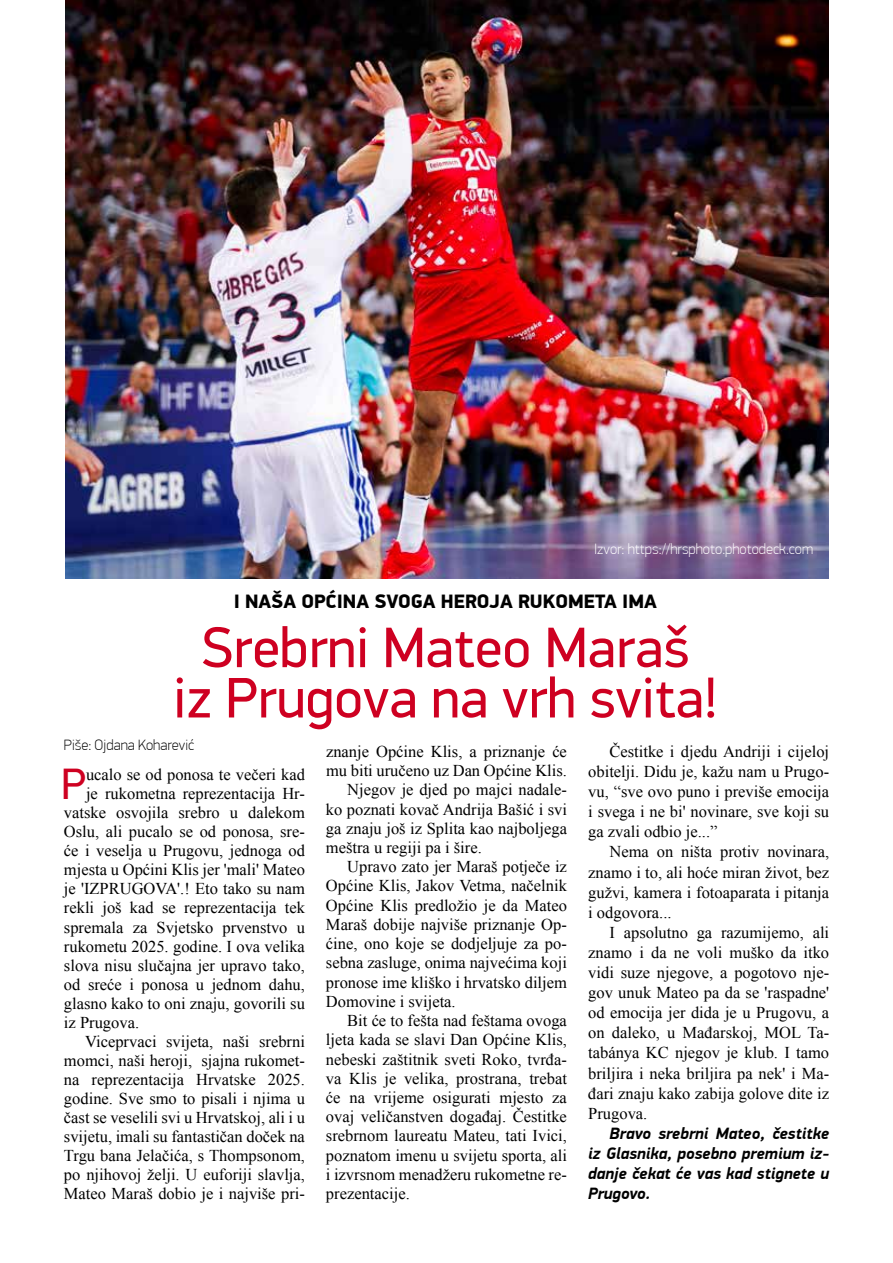
<style>
.page{position:relative;width:893px;height:1263px;background:#fff}
.page>*{position:absolute;margin:0;border:0;box-sizing:border-box;transform-origin:0 0}
.t1{font:57.3px/50.2px "PF Din Display Pro";color:#ce0021;text-align:center}
.t2{font:44.1px "PF Din Display Pro";color:#ce0021}
.t3{font:900 19.5px "PF Din Display Pro";color:#000}
.t4{font:16.5px/20.1px "Times New Roman";color:#000;text-align:justify}
.t5{font:italic 700 16.5px/20.1px "PF Din Display Pro";color:#000;text-align:justify}
.t6{font:100 15px "PF Din Display Pro";color:#fff}
.t7{font:100 15px "PF Din Display Pro";color:#000}
</style>
<div class="page">
<img style="left:65px;top:0;width:763px;height:578px">
<p class="t6" style="left:594px;top:540px;width:221px">Izvor: https://hrsphoto.photodeck.com</p>
<p class="t3" style="left:234px;top:590px;width:425px">I NAŠA OPĆINA SVOGA HEROJA RUKOMETA IMA</p>
<h1 class="t1" style="left:173px;top:623px;width:546px">Srebrni Mateo Maraš<br>iz Prugova na vrh svita!</h1>
<p class="t7" style="left:64px;top:736px;width:132px">Piše: Ojdana Koharević</p>
<p class="t4" style="left:326px;top:741px;width:242px">znanje Općine Klis, a priznanje će</p>
<p class="t4" style="left:326px;top:760px;width:242px">mu biti uručeno uz Dan Općine Klis.</p>
<p class="t4" style="left:347px;top:779px;width:221px">Njegov je djed po majci nadale-</p>
<p class="t4" style="left:326px;top:799px;width:242px">ko poznati kovač Andrija Bašić i svi</p>
<p class="t4" style="left:326px;top:818px;width:242px">ga znaju još iz Splita kao najboljega</p>
<p class="t4" style="left:326px;top:837px;width:157px">meštra u regiji pa i šire.</p>
<p class="t4" style="left:347px;top:856px;width:221px">Upravo zato jer Maraš potječe iz</p>
<p class="t4" style="left:326px;top:876px;width:242px">Općine Klis, Jakov Vetma, načelnik</p>
<p class="t4" style="left:326px;top:895px;width:242px">Općine Klis predložio je da Mateo</p>
<p class="t4" style="left:326px;top:914px;width:242px">Maraš dobije najviše priznanje Op-</p>
<p class="t4" style="left:326px;top:933px;width:242px">ćine, ono koje se dodjeljuje za po-</p>
<p class="t4" style="left:326px;top:952px;width:242px">sebna zasluge, onima najvećima koji</p>
<p class="t4" style="left:326px;top:972px;width:242px">pronose ime kliško i hrvatsko diljem</p>
<p class="t4" style="left:326px;top:991px;width:131px">Domovine i svijeta.</p>
<p class="t4" style="left:347px;top:1010px;width:221px">Bit će to fešta nad feštama ovoga</p>
<p class="t4" style="left:326px;top:1029px;width:242px">ljeta kada se slavi Dan Općine Klis,</p>
<p class="t4" style="left:326px;top:1049px;width:242px">nebeski zaštitnik sveti Roko, tvrđa-</p>
<p class="t4" style="left:326px;top:1068px;width:242px">va Klis je velika, prostrana, trebat</p>
<p class="t4" style="left:326px;top:1087px;width:242px">će na vrijeme osigurati mjesto za</p>
<p class="t4" style="left:326px;top:1106px;width:242px">ovaj veličanstven događaj. Čestitke</p>
<p class="t4" style="left:326px;top:1125px;width:242px">srebrnom laureatu Mateu, tati Ivici,</p>
<p class="t4" style="left:326px;top:1145px;width:242px">poznatom imenu u svijetu sporta, ali</p>
<p class="t4" style="left:326px;top:1164px;width:242px">i izvrsnom menadžeru rukometne re-</p>
<p class="t4" style="left:326px;top:1183px;width:85px">prezentacije.</p>
<p class="t4" style="left:588px;top:741px;width:242px;text-indent:21px">Čestitke i djedu Andriji i cijeloj obitelji. Didu je, kažu nam u Prugo&shy;vu, “sve ovo puno i previše emocija i svega i ne bi' novinare, sve koji su ga zvali odbio je...”</p>
<p class="t4" style="left:588px;top:841px;width:242px;text-indent:21px">Nema on ništa protiv novinara, znamo i to, ali hoće miran život, bez gužvi, kamera i fotoaparata i pitanja i odgovora...</p>
<p class="t4" style="left:588px;top:922px;width:242px;text-indent:21px">I apsolutno ga razumijemo, ali znamo i da ne voli muško da itko vidi suze njegove, a pogotovo nje&shy;gov unuk Mateo pa da se 'raspadne' od emocija jer dida je u Prugovu, a on daleko, u Mađarskoj, MOL Ta&shy;tabánya KC njegov je klub. I tamo briljira i neka briljira pa nek' i Ma&shy;đari znaju kako zabija golove dite iz Prugova.</p>
<p class="t5" style="left:588px;top:1123px;width:242px;text-indent:21px">Bravo srebrni Mateo, čestitke iz Glasnika, posebno premium iz&shy;danje čekat će vas kad stignete u Prugovo.</p>
<h2 class="t2" style="left:62px;top:758px;width:26px">P</h2>
<p class="t4" style="left:86px;top:764px;width:220px">ucalo se od ponosa te večeri kad</p>
<p class="t4" style="left:86px;top:783px;width:220px">je rukometna reprezentacija Hr-</p>
<p class="t4" style="left:64px;top:802px;width:242px">vatske osvojila srebro u dalekom</p>
<p class="t4" style="left:64px;top:821px;width:242px">Oslu, ali pucalo se od ponosa, sre-</p>
<p class="t4" style="left:64px;top:840px;width:242px">će i veselja u Prugovu, jednoga od</p>
<p class="t4" style="left:64px;top:859px;width:242px">mjesta u Općini Klis jer 'mali' Mateo</p>
<p class="t4" style="left:64px;top:878px;width:242px">je 'IZPRUGOVA'.! Eto tako su nam</p>
<p class="t4" style="left:64px;top:898px;width:242px">rekli još kad se reprezentacija tek</p>
<p class="t4" style="left:64px;top:917px;width:242px">spremala za Svjetsko prvenstvo u</p>
<p class="t4" style="left:64px;top:936px;width:242px">rukometu 2025. godine. I ova velika</p>
<p class="t4" style="left:64px;top:955px;width:242px">slova nisu slučajna jer upravo tako,</p>
<p class="t4" style="left:64px;top:974px;width:242px">od sreće i ponosa u jednom dahu,</p>
<p class="t4" style="left:64px;top:993px;width:242px">glasno kako to oni znaju, govorili su</p>
<p class="t4" style="left:64px;top:1012px;width:77px">iz Prugova.</p>
<p class="t4" style="left:85px;top:1031px;width:221px">Viceprvaci svijeta, naši srebrni</p>
<p class="t4" style="left:64px;top:1050px;width:242px">momci, naši heroji, sjajna rukomet-</p>
<p class="t4" style="left:64px;top:1069px;width:242px">na reprezentacija Hrvatske 2025.</p>
<p class="t4" style="left:64px;top:1088px;width:242px">godine. Sve smo to pisali i njima u</p>
<p class="t4" style="left:64px;top:1107px;width:242px">čast se veselili svi u Hrvatskoj, ali i u</p>
<p class="t4" style="left:64px;top:1126px;width:242px">svijetu, imali su fantastičan doček na</p>
<p class="t4" style="left:64px;top:1145px;width:242px">Trgu bana Jelačića, s Thompsonom,</p>
<p class="t4" style="left:64px;top:1164px;width:242px">po njihovoj želji. U euforiji slavlja,</p>
<p class="t4" style="left:64px;top:1183px;width:242px">Mateo Maraš dobio je i najviše pri-</p>
</div>
